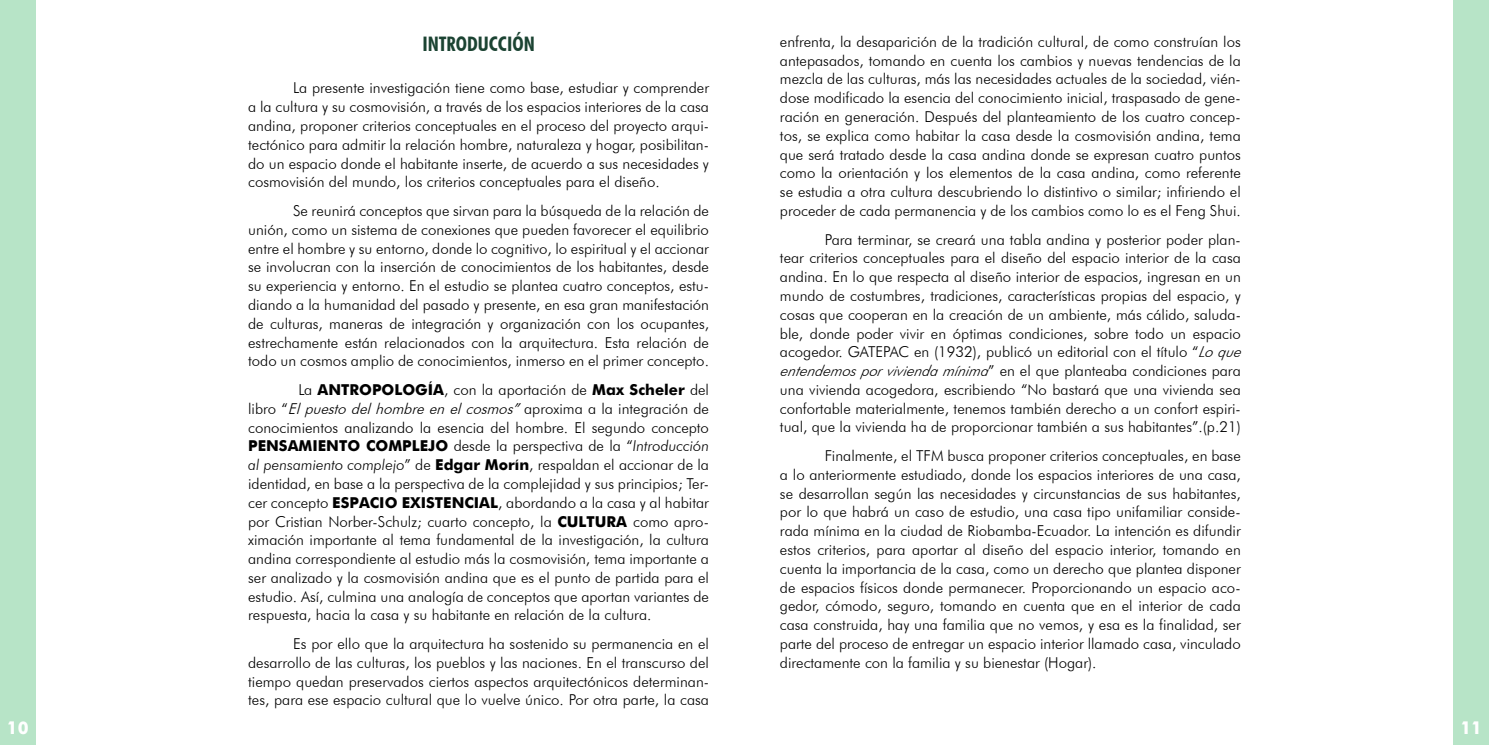
<style>
.page{position:relative;width:1489px;height:745px;background:#fff}
.page>*{position:absolute;margin:0;border:0;box-sizing:border-box;transform-origin:0 0}
.t1{font:700 condensed 20px "Futura BT";color:#1b4332}
.t2{font:700 17.5px "Futura";color:#fff}
.t3{font:300 15px/18.8px "Futura BT";color:#000;text-align:justify}
.s1{font-family:"Futura";font-weight:700}
.s2{font-style:italic}
</style>
<div class="page">
<div style="left:0;top:0;width:35px;height:744px;background:#b7e4c7"></div>
<div style="left:1453px;top:0;width:35px;height:744px;background:#b7e4c7"></div>
<h1 class="t1" style="left:422px;top:31px;width:114px">INTRODUCCIÓN</h1>
<p class="t3" style="left:248px;top:79px;width:462px;text-indent:45px">La presente investigación tiene como base, estudiar y comprender a la cultura y su cosmovisión, a través de los espacios interiores de la casa andina, proponer criterios conceptuales en el proceso del proyecto arqui&shy;tectónico para admitir la relación hombre, naturaleza y hogar, posibilitan&shy;do un espacio donde el habitante inserte, de acuerdo a sus necesidades y cosmovisión del mundo, los criterios conceptuales para el diseño.</p>
<p class="t3" style="left:248px;top:201px;width:462px;text-indent:45px">Se reunirá conceptos que sirvan para la búsqueda de la relación de unión, como un sistema de conexiones que pueden favorecer el equilibrio entre el hombre y su entorno, donde lo cognitivo, lo espiritual y el accionar se involucran con la inserción de conocimientos de los habitantes, desde su experiencia y entorno. En el estudio se plantea cuatro conceptos, estu&shy;diando a la humanidad del pasado y presente, en esa gran manifestación de culturas, maneras de integración y organización con los ocupantes, estrechamente están relacionados con la arquitectura. Esta relación de todo un cosmos amplio de conocimientos, inmerso en el primer concepto.</p>
<p class="t3" style="left:248px;top:380px;width:462px;text-indent:50px">La <span class="s1">ANTROPOLOGÍA</span>, con la aportación de <span class="s1">Max Scheler</span> del libro “<span class="s2">Elpuestodelhombreenelcosmos”</span>aproxima a la integración de conocimientos analizando la esencia del hombre. El segundo concepto <span class="s1">PENSAMIENTO COMPLEJO</span> desde la perspectiva de la “<span class="s2">Introducción al pensamiento complejo</span>” de <span class="s1">Edgar Morín</span>, respaldan el accionar de la identidad, en base a la perspectiva de la complejidad y sus principios; Ter&shy;cer concepto <span class="s1">ESPACIO EXISTENCIAL</span>, abordando a la casa y al habitar por Cristian Norber-Schulz; cuarto concepto, la <span class="s1">CULTURA</span> como apro&shy;ximación importante al tema fundamental de la investigación, la cultura andina correspondiente al estudio más la cosmovisión, tema importante a ser analizado y la cosmovisión andina que es el punto de partida para el estudio. Así, culmina una analogía de conceptos que aportan variantes de respuesta, hacia la casa y su habitante en relación de la cultura.</p>
<p class="t3" style="left:248px;top:634px;width:462px;text-indent:45px">Es por ello que la arquitectura ha sostenido su permanencia en el desarrollo de las culturas, los pueblos y las naciones. En el transcurso del tiempo quedan preservados ciertos aspectos arquitectónicos determinan&shy;tes, para ese espacio cultural que lo vuelve único. Por otra parte, la casa</p>
<p class="t3" style="left:780px;top:32px;width:462px">enfrenta, la desaparición de la tradición cultural, de como construían los antepasados, tomando en cuenta los cambios y nuevas tendencias de la mezcla de las culturas, más las necesidades actuales de la sociedad, vién&shy;dose modificado la esencia del conocimiento inicial, traspasado de gene&shy;ración en generación. Después del planteamiento de los cuatro concep&shy;tos, se explica como habitar la casa desde la cosmovisión andina, tema que será tratado desde la casa andina donde se expresan cuatro puntos como la orientación y los elementos de la casa andina, como referente se estudia a otra cultura descubriendo lo distintivo o similar; infiriendo el proceder de cada permanencia y de los cambios como lo es el Feng Shui.</p>
<p class="t3" style="left:780px;top:230px;width:467px;text-align:left;text-indent:45px">Para terminar, se creará una tabla andina y posterior poder plan&shy;tear criterios conceptuales para el diseño del espacio interior de la casa andina. En lo que respecta al diseño interior de espacios, ingresan en un mundo de costumbres, tradiciones, características propias del espacio, y cosas que cooperan en la creación de un ambiente, más cálido, saluda&shy;ble, donde poder vivir en óptimas condiciones, sobre todo un espacio acogedor. GATEPAC en (1932), publicó un editorial con el título “<span class="s2">Loque entendemosporviviendamínima</span>” en el que planteaba condiciones para una vivienda acogedora, escribiendo “No bastará que una vivienda sea confortable materialmente, tenemos también derecho a un confort espiri&shy;tual, que la vivienda ha de proporcionar también a sus habitantes”.(p.21)</p>
<p class="t3" style="left:780px;top:446px;width:462px;text-indent:45px">Finalmente, el TFM busca proponer criterios conceptuales, en base a lo anteriormente estudiado, donde los espacios interiores de una casa, se desarrollan según las necesidades y circunstancias de sus habitantes, por lo que habrá un caso de estudio, una casa tipo unifamiliar conside&shy;rada mínima en la ciudad de Riobamba-Ecuador. La intención es difundir estos criterios, para aportar al diseño del espacio interior, tomando en cuenta la importancia de la casa, como un derecho que plantea disponer de espacios físicos donde permanecer. Proporcionando un espacio aco&shy;gedor, cómodo, seguro, tomando en cuenta que en el interior de cada casa construida, hay una familia que no vemos, y esa es la finalidad, ser parte del proceso de entregar un espacio interior llamado casa, vinculado directamente con la familia y su bienestar (Hogar).</p>
<p class="t2" style="left:7px;top:714px;width:23px">10</p>
<p class="t2" style="left:1460px;top:714px;width:23px">11</p>
</div>
